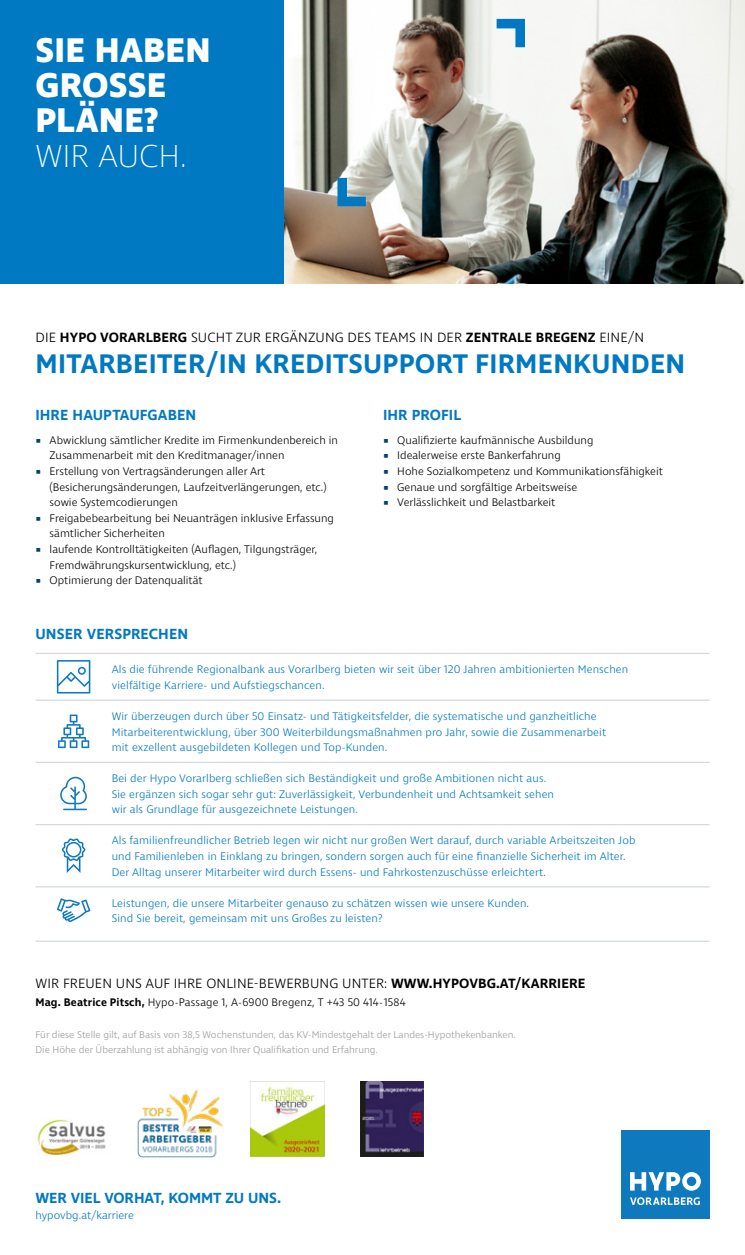
<style>
.page{position:relative;width:745px;height:1255px;background:#fff}
.page>*{position:absolute;margin:0;border:0;box-sizing:border-box;transform-origin:0 0}
.t1{font:700 35px/35px "Ingra";letter-spacing:.005em;color:#fff}
.t2{font:200 32.5px "Ingra";letter-spacing:-.005em;color:#fff}
.t3{font:600 27.5px "Ingra";letter-spacing:.01em;color:#0079c2}
.t4{font:600 15px "Ingra";letter-spacing:.005em;color:#0079c2}
.t5{font:300 13.75px "Ingra";letter-spacing:.01em;color:#000}
.t6{font:300 11.25px/15.6px "Ingra";letter-spacing:.01em;color:#0079c2}
.t7{font:300 11.25px/15.6px "Ingra";color:#000}
.t8{font:300 10px/15.6px "Ingra";color:#9c9c9c}
.s1{font-weight:600}
.s2{font-size:9.38px;color:#00426c}
</style>
<div class="page">
<img style="left:283px;top:0;width:461px;height:283px">
<svg style="left:496px;top:19px;width:28px;height:28px"></svg>
<svg style="left:337px;top:178px;width:28px;height:28px"></svg>
<div style="left:0;top:0;width:283px;height:283px;background:#0079c2"></div>
<div style="left:620px;top:1129px;width:89px;height:89px;background:#0f79be"></div>
<svg style="left:630px;top:1197px;width:69px;height:7px"></svg>
<svg style="left:630px;top:1172px;width:70px;height:18px"></svg>
<svg style="left:57px;top:898px;width:33px;height:24px"></svg>
<svg style="left:62px;top:838px;width:23px;height:35px"></svg>
<svg style="left:60px;top:776px;width:27px;height:34px"></svg>
<svg style="left:58px;top:714px;width:31px;height:34px"></svg>
<svg style="left:57px;top:660px;width:33px;height:33px"></svg>
<hr style="left:35px;top:824px;width:674px;height:1px;background:#d4dade">
<hr style="left:35px;top:940px;width:674px;height:1px;background:#d4dade">
<hr style="left:35px;top:886px;width:674px;height:1px;background:#d4dade">
<hr style="left:35px;top:761px;width:674px;height:2px;background:#d4dade">
<hr style="left:35px;top:699px;width:674px;height:1px;background:#d4dade">
<hr style="left:35px;top:652px;width:674px;height:2px;background:#d4dade">
<img style="left:137px;top:1089px;width:85px;height:68px">
<img style="left:250px;top:1081px;width:74px;height:75px">
<img style="left:37px;top:1119px;width:69px;height:37px">
<img style="left:360px;top:1081px;width:63px;height:75px">
<h1 class="t1" style="left:35px;top:34px;width:177px">SIE HABEN<br>GROSSE<br>PLÄNE?</h1>
<h2 class="t2" style="left:35px;top:136px;width:153px">WIR AUCH.</h2>
<p class="t5" style="left:36px;top:329px;width:610px">DIE <span class="s1">HYPO VORARLBERG</span> SUCHT ZUR ERGÄNZUNG DES TEAMS IN DER <span class="s1">ZENTRALE BREGENZ</span> EINE/N</p>
<h3 class="t3" style="left:36px;top:347px;width:650px">MITARBEITER/IN KREDITSUPPORT FIRMENKUNDEN</h3>
<h3 class="t4" style="left:35px;top:406px;width:162px">IHRE HAUPTAUFGABEN</h3>
<p class="t7" style="left:50px;top:432px;width:289px;text-indent:-14px"><span class="s2">▪</span> Abwicklung sämtlicher Kredite im Firmenkundenbereich in<br>Zusammenarbeit mit den Kreditmanager/innen</p>
<p class="t7" style="left:50px;top:464px;width:278px;text-indent:-14px"><span class="s2">▪</span> Erstellung von Vertragsänderungen aller Art (Besicherungsänderungen, Laufzeitverlängerungen, etc.) sowie Systemcodierungen</p>
<p class="t7" style="left:50px;top:511px;width:285px;text-indent:-14px"><span class="s2">▪</span> Freigabebearbeitung bei Neuanträgen inklusive Erfassung sämtlicher Sicherheiten</p>
<p class="t7" style="left:50px;top:542px;width:269px;text-indent:-14px"><span class="s2">▪</span> laufende Kontrolltätigkeiten (Auflagen, Tilgungsträger,<br>Fremdwährungskursentwicklung, etc.)</p>
<p class="t7" style="left:35px;top:573px;width:169px"><span class="s2">▪</span> Optimierung der Datenqualität</p>
<h3 class="t4" style="left:383px;top:406px;width:79px">IHR PROFIL</h3>
<p class="t7" style="left:383px;top:432px;width:212px"><span class="s2">▪</span> Qualifizierte kaufmännische Ausbildung</p>
<p class="t7" style="left:383px;top:448px;width:179px"><span class="s2">▪</span> Idealerweise erste Bankerfahrung</p>
<p class="t7" style="left:383px;top:464px;width:281px"><span class="s2">▪</span> Hohe Sozialkompetenz und Kommunikationsfähigkeit</p>
<p class="t7" style="left:383px;top:479px;width:195px"><span class="s2">▪</span> Genaue und sorgfältige Arbeitsweise</p>
<p class="t7" style="left:383px;top:495px;width:174px"><span class="s2">▪</span> Verlässlichkeit und Belastbarkeit</p>
<h3 class="t4" style="left:35px;top:624px;width:154px">UNSER VERSPRECHEN</h3>
<p class="t6" style="left:112px;top:662px;width:517px">Als die führende Regionalbank aus Vorarlberg bieten wir seit über 120 Jahren ambitionierten Menschen vielfältige Karriere- und Aufstiegschancen.</p>
<p class="t6" style="left:112px;top:709px;width:495px">Wir überzeugen durch über 50 Einsatz- und Tätigkeitsfelder, die systematische und ganzheitliche<br>Mitarbeiterentwicklung, über 300 Weiterbildungsmaßnahmen pro Jahr, sowie die Zusammenarbeit mit exzellent ausgebildeten Kollegen und Top-Kunden.</p>
<p class="t6" style="left:112px;top:771px;width:443px">Bei der Hypo Vorarlberg schließen sich Beständigkeit und große Ambitionen nicht aus.<br>Sie ergänzen sich sogar sehr gut: Zuverlässigkeit, Verbundenheit und Achtsamkeit sehen wir als Grundlage für ausgezeichnete Leistungen.</p>
<p class="t6" style="left:112px;top:833px;width:525px">Als familienfreundlicher Betrieb legen wir nicht nur großen Wert darauf, durch variable Arbeitszeiten Job und Familienleben in Einklang zu bringen, sondern sorgen auch für eine finanzielle Sicherheit im Alter.<br>Der Alltag unserer Mitarbeiter wird durch Essens- und Fahrkostenzuschüsse erleichtert.</p>
<p class="t6" style="left:112px;top:895px;width:418px">Leistungen, die unsere Mitarbeiter genauso zu schätzen wissen wie unsere Kunden.<br>Sind Sie bereit, gemeinsam mit uns Großes zu leisten?</p>
<p class="t5" style="left:36px;top:974px;width:551px">WIR FREUEN UNS AUF IHRE ONLINE-BEWERBUNG UNTER: <span class="s1">WWW.HYPOVBG.AT/KARRIERE</span></p>
<p class="t7" style="left:35px;top:995px;width:372px"><span class="s1">Mag. Beatrice Pitsch,</span> Hypo-Passage 1, A-6900 Bregenz, T +43 50 414-1584</p>
<p class="t8" style="left:35px;top:1027px;width:481px">Für diese Stelle gilt, auf Basis von 38,5 Wochenstunden, das KV-Mindestgehalt der Landes-Hypothekenbanken.<br>Die Höhe der Überzahlung ist abhängig von Ihrer Qualifikation und Erfahrung.</p>
<h3 class="t4" style="left:35px;top:1188px;width:247px">WER VIEL VORHAT, KOMMT ZU UNS.</h3>
<p class="t6" style="left:35px;top:1207px;width:100px">hypovbg.at/karriere</p>
</div>
